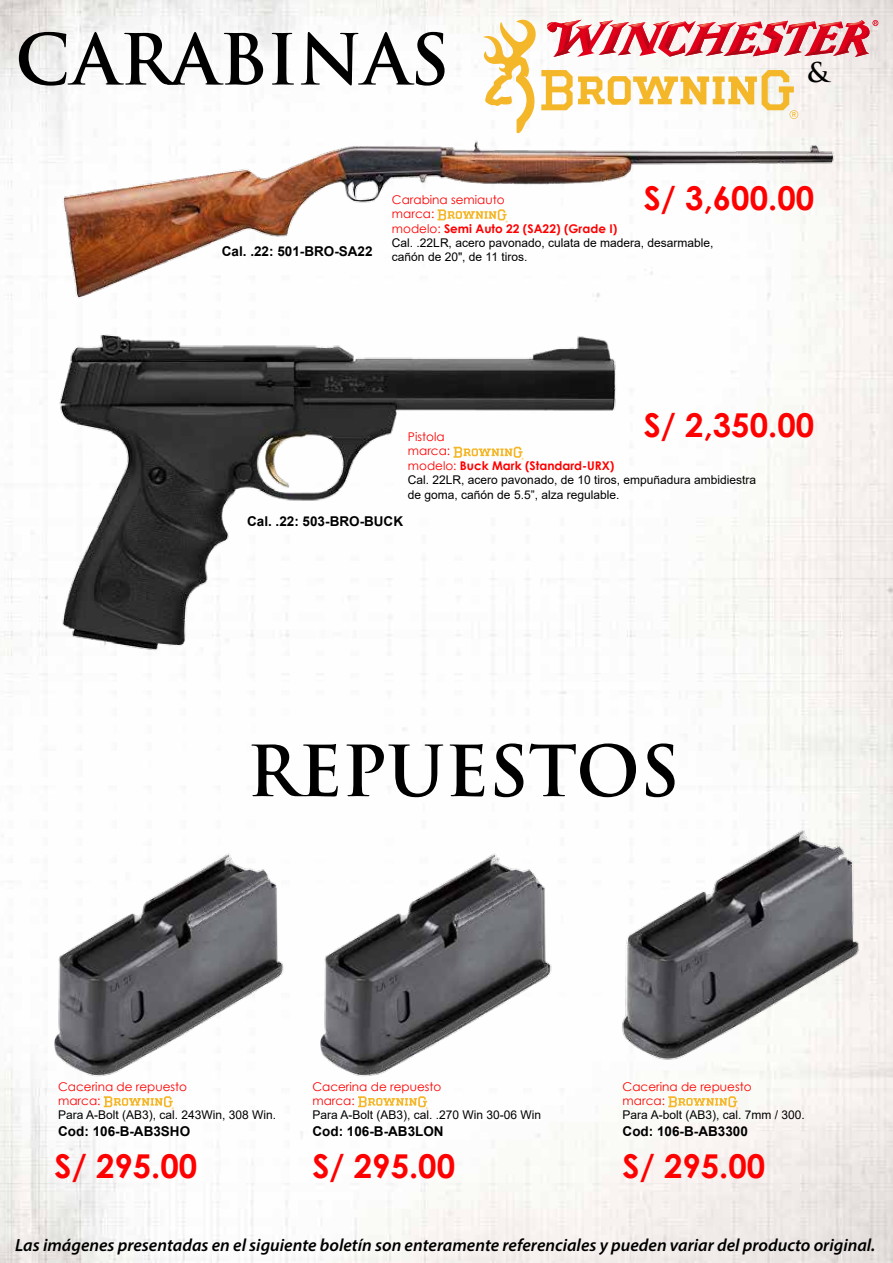
<style>
.page{position:relative;width:893px;height:1263px;background:#fff}
.page>*{position:absolute;margin:0;border:0;box-sizing:border-box;transform-origin:0 0}
.t1{font:700 68.55px "Trajan Pro";color:#000}
.t2{font:700 32.85px "Century Gothic";color:#f00}
.t3{font:700 26.55px "Trajan Pro";color:#000}
.t4{font:italic 600 17.7px "Myriad Pro";color:#000}
.t5{font:700 13.5px "Arial";color:#000}
.t6{font:12px/14.4px "Arial";color:#000}
.t7{font:12px/14.4px "Century Gothic";color:#f00}
.t8{font:700 12px/14.4px "Century Gothic";color:#f00}
.s1{font-weight:700}
.s2{font-weight:400}
</style>
<div class="page">
<img style="left:0;top:0;width:893px;height:1263px">
<img style="left:52px;top:324px;width:572px;height:332px">
<img style="left:52px;top:131px;width:790px;height:179px">
<svg style="left:438px;top:209px;width:70px;height:14px"></svg>
<svg style="left:453px;top:447px;width:71px;height:13px"></svg>
<svg style="left:104px;top:1096px;width:70px;height:14px"></svg>
<svg style="left:358px;top:1096px;width:70px;height:14px"></svg>
<svg style="left:668px;top:1096px;width:70px;height:14px"></svg>
<svg style="left:483px;top:19px;width:395px;height:114px"></svg>
<img style="left:48px;top:850px;width:245px;height:232px">
<img style="left:55px;top:846px;width:235px;height:239px">
<img style="left:316px;top:850px;width:245px;height:232px">
<img style="left:321px;top:847px;width:235px;height:238px">
<img style="left:617px;top:826px;width:246px;height:241px">
<h1 class="t1" style="left:15px;top:17px;width:436px">CARABINAS</h1>
<h3 class="t3" style="left:807px;top:56px;width:24px">&amp;</h3>
<p class="t5" style="left:222px;top:241px;width:152px">Cal. .22: 501-BRO-SA22</p>
<h2 class="t2" style="left:644px;top:174px;width:172px">S/ 3,600.00</h2>
<p class="t7" style="left:392px;top:192px;width:227px">Carabina semiauto<br>marca:<br>modelo: <span class="s1">Semi Auto 22 (SA22) (Grade I)</span></p>
<p class="t6" style="left:392px;top:235px;width:323px">Cal. .22LR, acero pavonado, culata de madera, desarmable, cañón de 20", de 11 tiros.</p>
<h2 class="t2" style="left:644px;top:401px;width:172px">S/ 2,350.00</h2>
<p class="t8" style="left:408px;top:429px;width:208px"><span class="s2">Pistola<br>marca:<br>modelo:</span> Buck Mark (Standard-URX)</p>
<p class="t6" style="left:408px;top:473px;width:350px">Cal. 22LR, acero pavonado, de 10 tiros, empuñadura ambidiestra de goma, cañón de 5.5”, alza regulable.</p>
<p class="t5" style="left:247px;top:511px;width:158px">Cal. .22: 503-BRO-BUCK</p>
<h1 class="t1" style="left:247px;top:728px;width:434px">REPUESTOS</h1>
<p class="t7" style="left:58px;top:1079px;width:130px">Cacerina de repuesto marca:</p>
<p class="t6" style="left:58px;top:1108px;width:220px">Para A-Bolt (AB3), cal. 243Win, 308 Win.</p>
<p class="t5" style="left:58px;top:1121px;width:134px">Cod: 106-B-AB3SHO</p>
<p class="t7" style="left:312px;top:1079px;width:130px">Cacerina de repuesto marca:</p>
<p class="t6" style="left:312px;top:1108px;width:230px">Para A-Bolt (AB3), cal. .270 Win 30-06 Win</p>
<p class="t5" style="left:312px;top:1121px;width:133px">Cod: 106-B-AB3LON</p>
<p class="t7" style="left:623px;top:1079px;width:130px">Cacerina de repuesto marca:</p>
<p class="t6" style="left:623px;top:1108px;width:184px">Para A-bolt (AB3), cal. 7mm / 300.</p>
<p class="t5" style="left:623px;top:1121px;width:127px">Cod: 106-B-AB3300</p>
<h2 class="t2" style="left:55px;top:1141px;width:144px">S/ 295.00</h2>
<h2 class="t2" style="left:312px;top:1141px;width:144px">S/ 295.00</h2>
<h2 class="t2" style="left:623px;top:1141px;width:144px">S/ 295.00</h2>
<h3 class="t4" style="left:15px;top:1234px;width:862px">Las imágenes presentadas en el siguiente boletín son enteramente referenciales y pueden variar del producto original.</h3>
</div>
